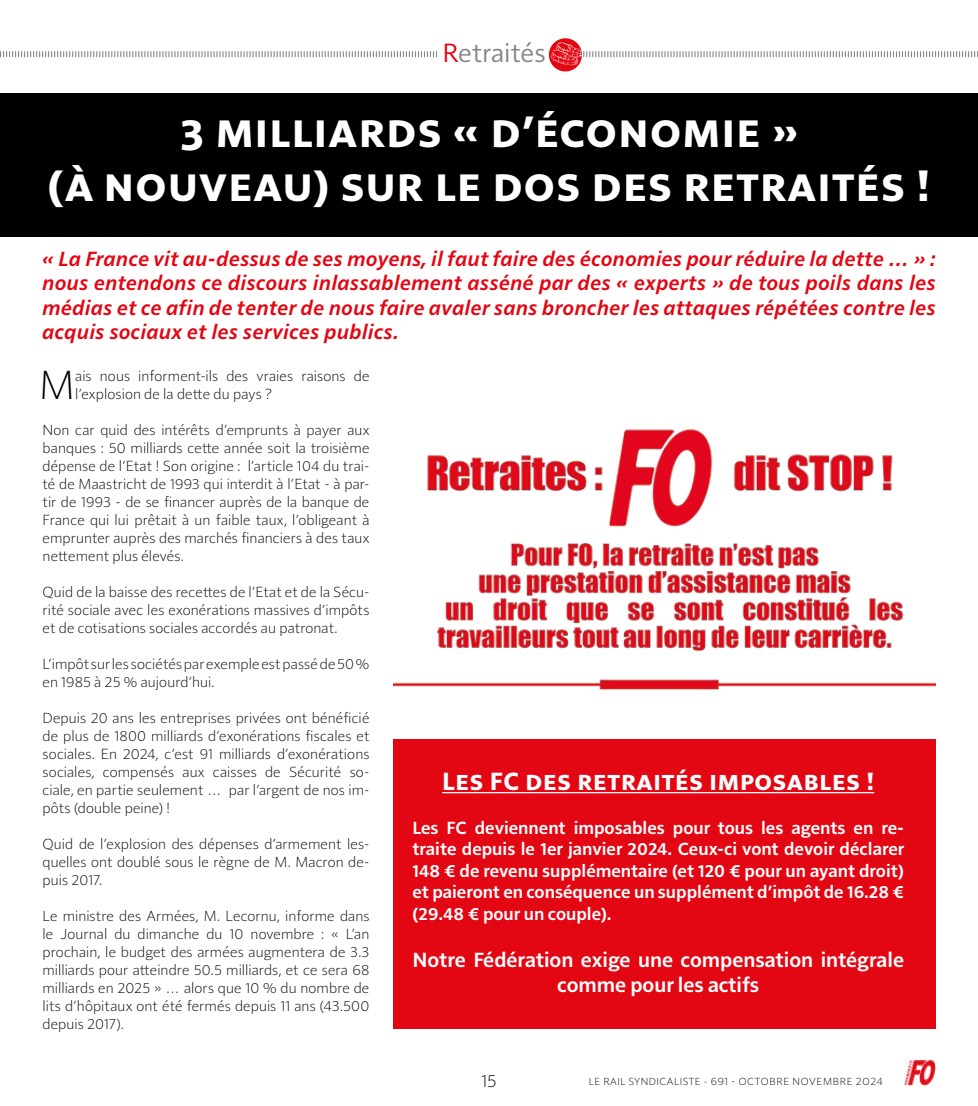
<style>
.page{position:relative;width:978px;height:1106px;background:#fff}
.page>*{position:absolute;margin:0;border:0;box-sizing:border-box;transform-origin:0 0}
.t1{font:700 45px/54px "Solitaire MVB Pro";letter-spacing:.03em;color:#fff;text-align:center}
.t2{font:300 41.55px "Solitaire MVB Pro";color:#000}
.t3{font:27px "Solitaire MVB Pro";color:#878787}
.t4{font:700 25.5px "Solitaire MVB Pro";letter-spacing:.03em;color:#fff}
.t5{font:italic 600 21px/24px "Solitaire MVB Pro";letter-spacing:.02em;color:#e30613;text-align:justify}
.t6{font:600 21px/25.2px "Solitaire MVB Pro";color:#fff;text-align:center}
.t7{font:600 18px/21.6px "Solitaire MVB Pro";color:#fff;text-align:justify}
.t8{font:300 18px "Solitaire MVB Pro";color:#000}
.t9{font:300 15px/18px "Solitaire MVB Pro";letter-spacing:.01em;color:#000;text-align:justify}
.t10{font:300 10.5px "Solitaire MVB Pro";letter-spacing:.05em;color:#000}
.s1{color:#e30613}
</style>
<div class="page">
<img style="left:904px;top:1059px;width:32px;height:26px">
<div style="left:0;top:94px;width:978px;height:143px;background:#000"></div>
<div style="left:393px;top:739px;width:542px;height:289px;background:#e30613"></div>
<hr style="left:442px;top:792px;width:432px;height:1px;background:#fff">
<div style="left:549px;top:38px;width:33px;height:33px;background:#e30613;border-radius:50%"></div>
<img style="left:551px;top:38px;width:31px;height:31px">
<svg style="left:0;top:50px;width:978px;height:8px"></svg>
<img style="left:393px;top:429px;width:542px;height:261px">
<h3 class="t3" style="left:442px;top:34px;width:105px"><span class="s1">R</span>etraités</h3>
<h1 class="t1" style="left:48px;top:102px;width:884px">3 milliards « d’économie »<br>(à nouveau) sur le dos des retraités !</h1>
<p class="t5" style="left:43px;top:246px;width:895px">« La France vit au-dessus de ses moyens, il faut faire des économies pour réduire la dette … » : nous entendons ce discours inlassablement asséné par des « experts » de tous poils dans les médias et ce afin de tenter de nous faire avaler sans broncher les attaques répétées contre les acquis sociaux et les services publics.</p>
<h2 class="t2" style="left:39px;top:355px;width:37px">M</h2>
<p class="t9" style="left:75px;top:366px;width:296px">ais nous informent-ils des vraies raisons de l’explosion de la dette du pays ?</p>
<p class="t9" style="left:43px;top:420px;width:328px">Non car quid des intérêts d’emprunts à payer aux banques : 50 milliards cette année soit la troisième dépense de l’Etat ! Son origine : l’article 104 du trai&shy;té de Maastricht de 1993 qui interdit à l’Etat - à par&shy;tir de 1993 - de se financer auprès de la banque de France qui lui prêtait à un faible taux, l’obligeant à emprunter auprès des marchés financiers à des taux nettement plus élevés.</p>
<p class="t9" style="left:43px;top:582px;width:328px">Quid de la baisse des recettes de l’Etat et de la Sécu&shy;rité sociale avec les exonérations massives d’impôts et de cotisations sociales accordés au patronat.</p>
<p class="t9" style="left:43px;top:654px;width:328px">L’impôt sur les sociétés par exemple est passé de 50 % en 1985 à 25 % aujourd’hui.</p>
<p class="t9" style="left:43px;top:708px;width:328px">Depuis 20 ans les entreprises privées ont bénéficié de plus de 1800 milliards d’exonérations fiscales et sociales. En 2024, c’est 91 milliards d’exonérations sociales, compensés aux caisses de Sécurité so&shy;ciale, en partie seulement … par l’argent de nos im&shy;pôts (double peine) !</p>
<p class="t9" style="left:43px;top:834px;width:328px">Quid de l’explosion des dépenses d’armement les&shy;quelles ont doublé sous le règne de M. Macron de&shy;puis 2017.</p>
<p class="t9" style="left:43px;top:906px;width:328px">Le ministre des Armées, M. Lecornu, informe dans le Journal du dimanche du 10 novembre : « L’an prochain, le budget des armées augmentera de 3.3 milliards pour atteindre 50.5 milliards, et ce sera 68 milliards en 2025 » … alors que 10 % du nombre de lits d’hôpitaux ont été fermés depuis 11 ans (43.500 depuis 2017).</p>
<h3 class="t4" style="left:442px;top:764px;width:434px">Les FC des retraités imposables !</h3>
<p class="t7" style="left:412px;top:815px;width:493px">Les FC deviennent imposables pour tous les agents en re&shy;traite depuis le 1er janvier 2024. Ceux-ci vont devoir déclarer 148 € de revenu supplémentaire (et 120 € pour un ayant droit) et paieront en conséquence un supplément d’impôt de 16.28 € (29.48 € pour un couple).</p>
<h3 class="t6" style="left:412px;top:945px;width:493px">Notre Fédération exige une compensation intégrale comme pour les actifs</h3>
<p class="t8" style="left:481px;top:1067px;width:17px">15</p>
<p class="t10" style="left:589px;top:1073px;width:295px">LE RAIL SYNDICALISTE - 691 - OCTOBRE NOVEMBRE 2024</p>
</div>
